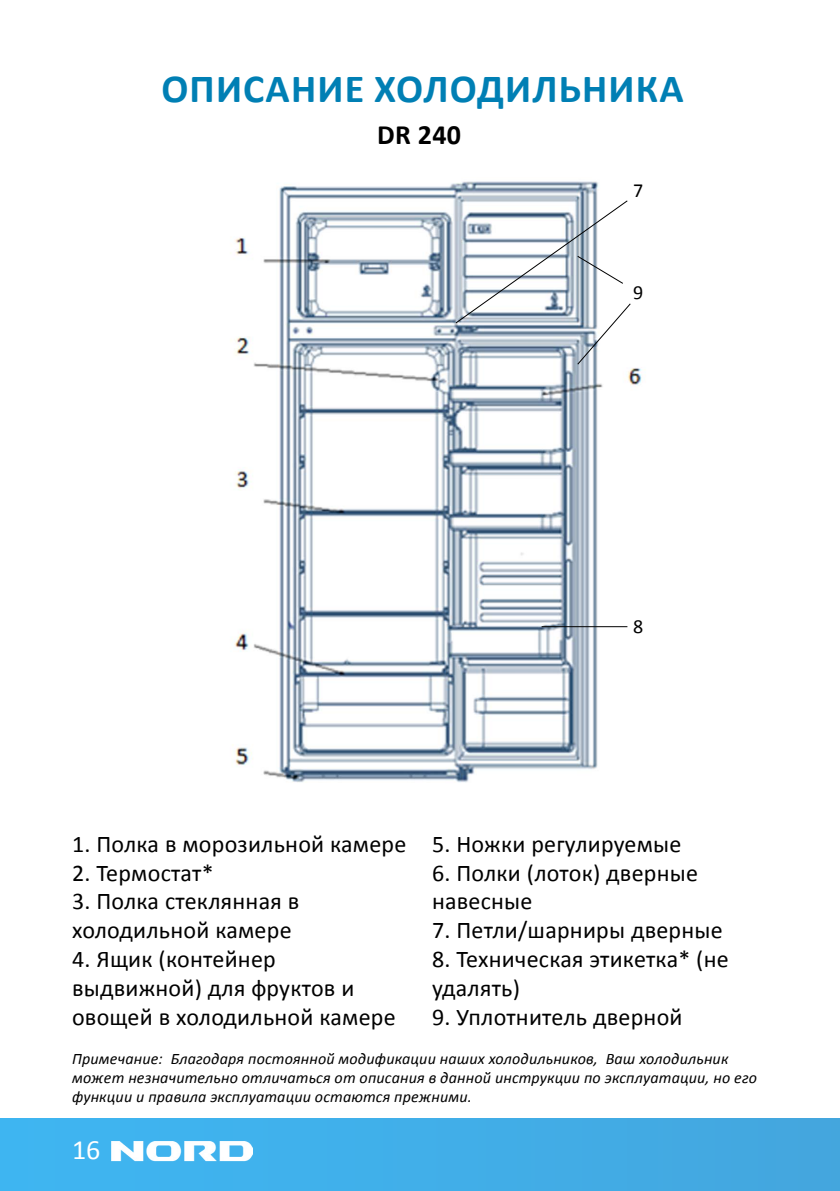
<style>
.page{position:relative;width:840px;height:1191px;background:#fff}
.page>*{position:absolute;margin:0;border:0;box-sizing:border-box;transform-origin:0 0}
.t1{font:700 40px "Calibri";color:#007fb4}
.t2{font:700 28px "Calibri";color:#000}
.t3{font:28px "Calibri";color:#fff}
.t4{font:24px/28.8px "Calibri";letter-spacing:.01em;color:#000}
.t5{font:20px "Calibri";color:#000}
.t6{font:italic 16px/19.2px "Calibri";letter-spacing:.01em;color:#000}
</style>
<div class="page">
<img style="left:0;top:1118px;width:839px;height:73px">
<img style="left:112px;top:1141px;width:140px;height:22px">
<img style="left:234px;top:181px;width:408px;height:602px">
<svg style="left:455px;top:200px;width:175px;height:165px"></svg>
<hr style="left:541px;top:626px;width:86px;height:1px;background:#000">
<h1 class="t1" style="left:161px;top:60px;width:54px">Описание</h1>
<h1 class="t1" style="left:374px;top:60px;width:27px">холодильника</h1>
<p class="t2" style="left:377px;top:115px;width:85px">DR 240</p>
<p class="t5" style="left:632px;top:177px;width:12px">7</p>
<p class="t5" style="left:632px;top:278px;width:12px">9</p>
<p class="t5" style="left:632px;top:612px;width:12px">8</p>
<p class="t4" style="left:72px;top:828px;width:336px">1. Полка в морозильной камере</p>
<p class="t4" style="left:72px;top:857px;width:143px">2. Термостат*</p>
<p class="t4" style="left:72px;top:886px;width:228px">3. Полка стеклянная в холодильной камере</p>
<p class="t4" style="left:72px;top:944px;width:325px">4. Ящик (контейнер выдвижной) для фруктов и овощей в холодильной камере</p>
<p class="t4" style="left:432px;top:828px;width:251px">5. Ножки регулируемые</p>
<p class="t4" style="left:432px;top:857px;width:267px">6. Полки (лоток) дверные навесные</p>
<p class="t4" style="left:432px;top:915px;width:292px">7. Петли/шарниры дверные</p>
<p class="t4" style="left:432px;top:944px;width:298px">8. Техническая этикетка* (не удалять)</p>
<p class="t4" style="left:432px;top:1001px;width:252px">9. Уплотнитель дверной</p>
<p class="t6" style="left:72px;top:1048px;width:686px">Примечание: Благодаря постоянной модификации наших холодильников, Ваш холодильник может незначительно отличаться от описания в данной инструкции по эксплуатации, но его функции и правила эксплуатации остаются прежними.</p>
<p class="t3" style="left:72px;top:1130px;width:30px">16</p>
</div>
